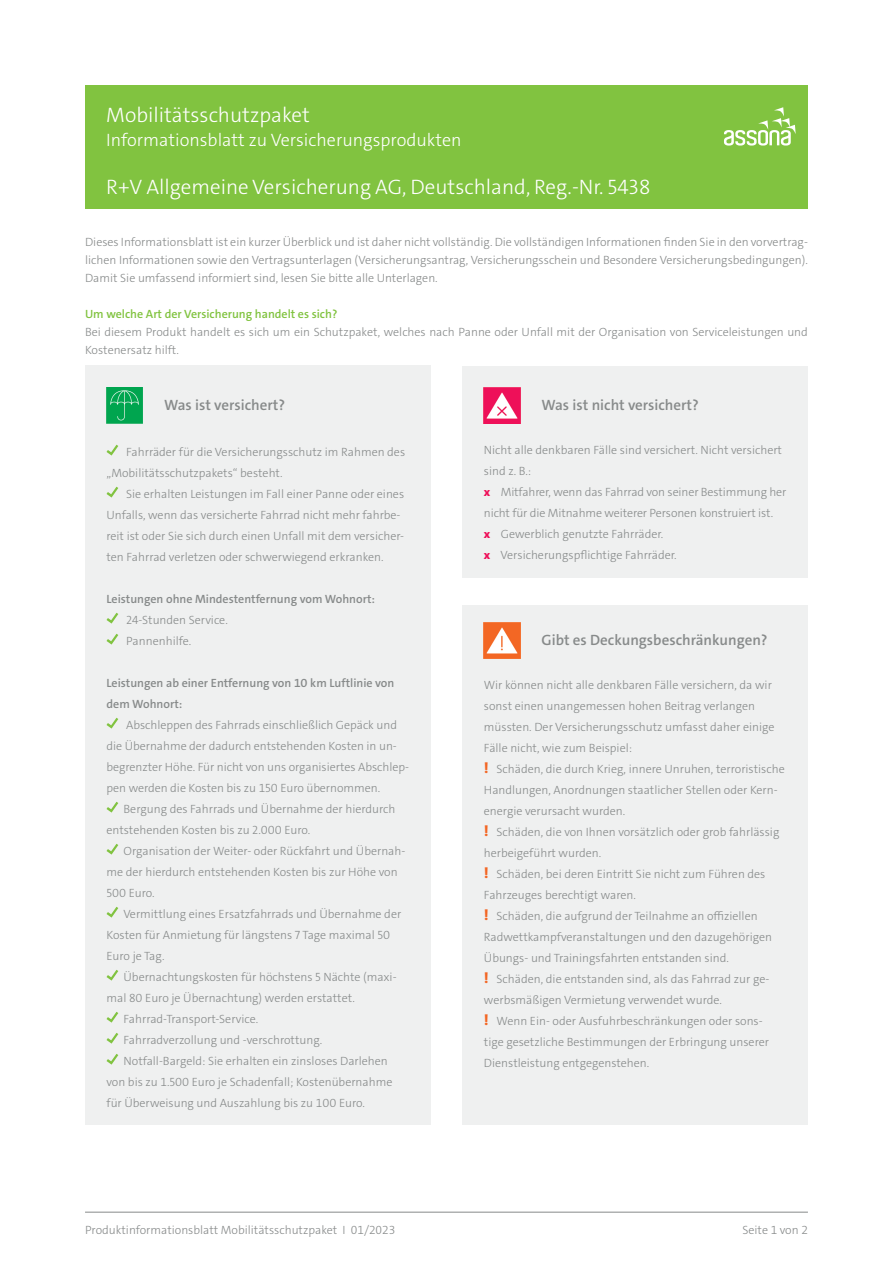
<style>
.page{position:relative;width:893px;height:1263px;background:#fff}
.page>*{position:absolute;margin:0;border:0;box-sizing:border-box;transform-origin:0 0}
.t1{font:300 21px "The Sans C4 s";color:#fff}
.t2{font:300 18px "The Sans C4 s";color:#fff}
.t3{font:600 15px "The Sans C4 s";color:#878a8a}
.t4{font:300 12px/21px "The Sans C4 s";color:#878a8a}
.t5{font:600 12px/21px "The Sans C4 s";color:#878a8a}
.t6{font:600 12px "The Sans C4 s";color:#81c340}
.s1{font-weight:800;color:#ee1059}
.s2{font-weight:800;font-size:15px;color:#f36624}
</style>
<div class="page">
<div style="left:85px;top:366px;width:346px;height:759px;background:#eff0f0"></div>
<div style="left:462px;top:366px;width:346px;height:211px;background:#eff0f0"></div>
<div style="left:462px;top:605px;width:346px;height:520px;background:#eff0f0"></div>
<hr style="left:85px;top:1212px;width:723px;height:1px;background:#878a8a">
<div style="left:85px;top:85px;width:723px;height:124px;background:#81c340"></div>
<svg style="left:724px;top:107px;width:72px;height:39px"></svg>
<svg style="left:107px;top:445px;width:11px;height:10px"></svg>
<svg style="left:107px;top:487px;width:11px;height:10px"></svg>
<svg style="left:107px;top:613px;width:11px;height:10px"></svg>
<svg style="left:107px;top:634px;width:11px;height:10px"></svg>
<svg style="left:107px;top:718px;width:11px;height:10px"></svg>
<svg style="left:107px;top:802px;width:11px;height:10px"></svg>
<svg style="left:107px;top:844px;width:11px;height:10px"></svg>
<svg style="left:107px;top:907px;width:11px;height:10px"></svg>
<svg style="left:107px;top:970px;width:11px;height:10px"></svg>
<svg style="left:107px;top:1012px;width:11px;height:10px"></svg>
<svg style="left:107px;top:1033px;width:11px;height:10px"></svg>
<svg style="left:107px;top:1054px;width:11px;height:10px"></svg>
<img style="left:106px;top:387px;width:37px;height:36px">
<img style="left:484px;top:387px;width:36px;height:36px">
<img style="left:484px;top:622px;width:36px;height:37px">
<p class="t1" style="left:106px;top:101px;width:205px">Mobilitätsschutzpaket</p>
<p class="t2" style="left:106px;top:128px;width:357px">Informationsblatt zu Versicherungsprodukten</p>
<p class="t1" style="left:106px;top:173px;width:546px">R+V Allgemeine Versicherung AG, Deutschland, Reg.-Nr. 5438</p>
<p class="t4" style="left:85px;top:233px;width:724px;line-height:18px;text-align:justify">Dieses Informationsblatt ist ein kurzer Überblick und ist daher nicht vollständig. Die vollständigen Informationen finden Sie in den vorvertrag&shy;lichen Informationen sowie den Vertragsunterlagen (Versicherungsantrag, Versicherungsschein und Besondere Versicherungsbedingungen).<br>Damit Sie umfassend informiert sind, lesen Sie bitte alle Unterlagen.</p>
<p class="t6" style="left:85px;top:306px;width:254px">Um welche Art der Versicherung handelt es sich?</p>
<p class="t4" style="left:85px;top:323px;width:724px;line-height:18px">Bei diesem Produkt handelt es sich um ein Schutzpaket, welches nach Panne oder Unfall mit der Organisation von Serviceleistungen und<br>Kostenersatz hilft.</p>
<p class="t3" style="left:164px;top:395px;width:122px">Was ist versichert?</p>
<p class="t3" style="left:541px;top:395px;width:159px">Was ist nicht versichert?</p>
<p class="t4" style="left:107px;top:441px;width:300px;text-indent:20px">Fahrräder für die Versicherungsschutz im Rahmen des „Mobilitätsschutzpakets“ besteht.</p>
<p class="t4" style="left:107px;top:483px;width:299px;text-indent:20px">Sie erhalten Leistungen im Fall einer Panne oder eines Unfalls, wenn das versicherte Fahrrad nicht mehr fahrbe&shy;reit ist oder Sie sich durch einen Unfall mit dem versicher&shy;ten Fahrrad verletzen oder schwerwiegend erkranken.</p>
<p class="t5" style="left:107px;top:588px;width:270px">Leistungen ohne Mindestentfernung vom Wohnort:</p>
<p class="t4" style="left:126px;top:609px;width:103px">24-Stunden Service.</p>
<p class="t4" style="left:126px;top:630px;width:67px">Pannenhilfe.</p>
<p class="t5" style="left:107px;top:672px;width:289px">Leistungen ab einer Entfernung von 10 km Luftlinie von dem Wohnort:</p>
<p class="t4" style="left:107px;top:714px;width:304px;text-indent:20px">Abschleppen des Fahrrads einschließlich Gepäck und die Übernahme der dadurch entstehenden Kosten in un&shy;begrenzter Höhe. Für nicht von uns organisiertes Abschlep&shy;pen werden die Kosten bis zu 150 Euro übernommen.</p>
<p class="t4" style="left:107px;top:798px;width:290px;text-indent:17px">Bergung des Fahrrads und Übernahme der hierdurch entstehenden Kosten bis zu 2.000 Euro.</p>
<p class="t4" style="left:107px;top:840px;width:300px;text-indent:17px">Organisation der Weiter- oder Rückfahrt und Übernah&shy;me der hierdurch entstehenden Kosten bis zur Höhe von<br>500 Euro.</p>
<p class="t4" style="left:107px;top:903px;width:296px;text-indent:17px">Vermittlung eines Ersatzfahrrads und Übernahme der<br>Kosten für Anmietung für längstens 7 Tage maximal 50<br>Euro je Tag.</p>
<p class="t4" style="left:107px;top:966px;width:292px;text-indent:17px">Übernachtungskosten für höchstens 5 Nächte (maxi&shy;mal 80 Euro je Übernachtung) werden erstattet.</p>
<p class="t4" style="left:124px;top:1008px;width:136px">Fahrrad-Transport-Service.</p>
<p class="t4" style="left:124px;top:1029px;width:200px">Fahrradverzollung und -verschrottung.</p>
<p class="t4" style="left:107px;top:1050px;width:287px;text-indent:17px">Notfall-Bargeld: Sie erhalten ein zinsloses Darlehen von bis zu 1.500 Euro je Schadenfall; Kostenübernahme für Überweisung und Auszahlung bis zu 100 Euro.</p>
<p class="t4" style="left:484px;top:439px;width:300px">Nicht alle denkbaren Fälle sind versichert. Nicht versichert sind z. B.:</p>
<p class="t4" style="left:484px;top:481px;width:304px"><span class="s1">x</span> Mitfahrer, wenn das Fahrrad von seiner Bestimmung her nicht für die Mitnahme weiterer Personen konstruiert ist.</p>
<p class="t4" style="left:484px;top:523px;width:181px"><span class="s1">x</span> Gewerblich genutzte Fahrräder.</p>
<p class="t4" style="left:484px;top:544px;width:194px"><span class="s1">x</span> Versicherungspflichtige Fahrräder.</p>
<p class="t3" style="left:541px;top:630px;width:228px">Gibt es Deckungsbeschränkungen?</p>
<p class="t4" style="left:484px;top:674px;width:292px">Wir können nicht alle denkbaren Fälle versichern, da wir sonst einen unangemessen hohen Beitrag verlangen müssten. Der Versicherungsschutz umfasst daher einige Fälle nicht, wie zum Beispiel:</p>
<p class="t4" style="left:484px;top:758px;width:302px"><span class="s2">!</span> Schäden, die durch Krieg, innere Unruhen, terroristische<br>Handlungen, Anordnungen staatlicher Stellen oder Kern&shy;energie verursacht wurden.</p>
<p class="t4" style="left:484px;top:821px;width:297px"><span class="s2">!</span> Schäden, die von Ihnen vorsätzlich oder grob fahrlässig herbeigeführt wurden.</p>
<p class="t4" style="left:484px;top:863px;width:283px"><span class="s2">!</span> Schäden, bei deren Eintritt Sie nicht zum Führen des<br>Fahrzeuges berechtigt waren.</p>
<p class="t4" style="left:484px;top:905px;width:290px"><span class="s2">!</span> Schäden, die aufgrund der Teilnahme an offiziellen<br>Radwettkampfveranstaltungen und den dazugehörigen<br>Übungs- und Trainingsfahrten entstanden sind.</p>
<p class="t4" style="left:484px;top:968px;width:287px"><span class="s2">!</span> Schäden, die entstanden sind, als das Fahrrad zur ge&shy;werbsmäßigen Vermietung verwendet wurde.</p>
<p class="t4" style="left:484px;top:1010px;width:287px"><span class="s2">!</span> Wenn Ein- oder Ausfuhrbeschränkungen oder sons&shy;tige gesetzliche Bestimmungen der Erbringung unserer<br>Dienstleistung entgegenstehen.</p>
<p class="t4" style="left:85px;top:1219px;width:312px">Produktinformationsblatt Mobilitätsschutzpaket I 01/2023</p>
<p class="t4" style="left:742px;top:1219px;width:67px">Seite 1 von 2</p>
</div>
